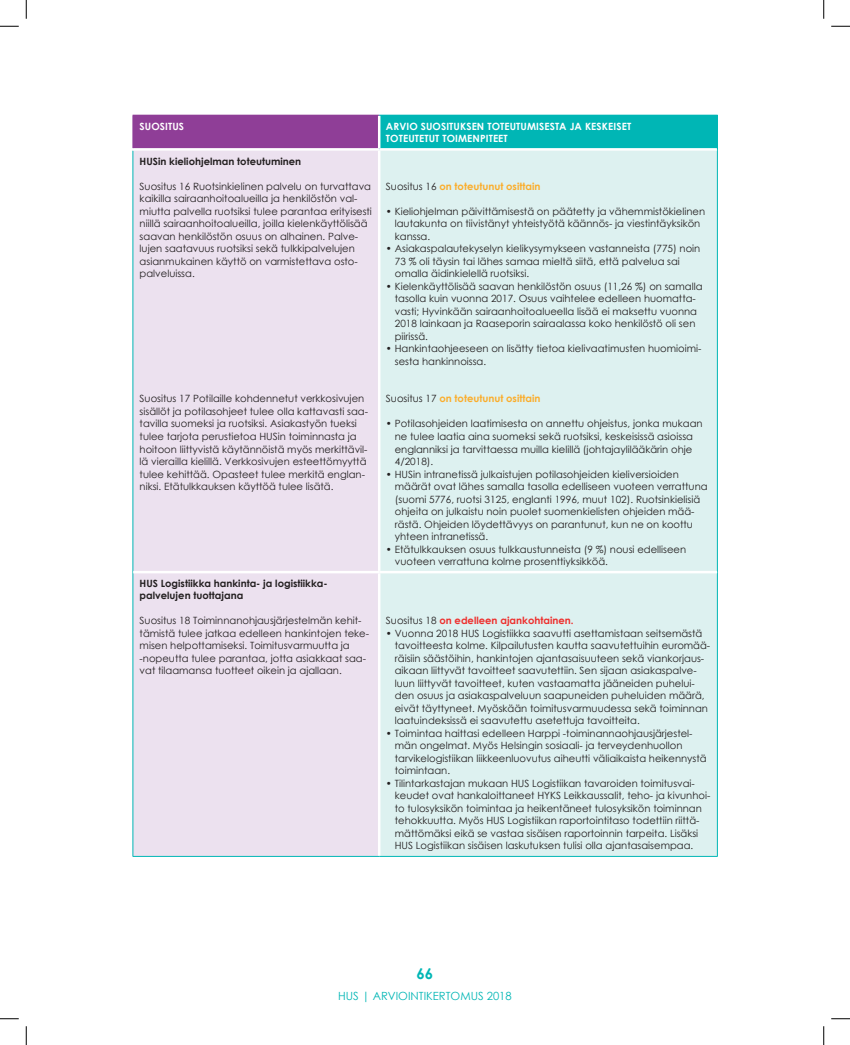
<style>
.page{position:relative;width:850px;height:1045px;background:#fff}
.page>*{position:absolute;margin:0;border:0;box-sizing:border-box;transform-origin:0 0}
.t1{font:700 15px "Century Gothic";color:#00b6b5}
.t2{font:11.25px "Century Gothic";color:#00b6b5}
.t3{font:10px/12.5px "Century Gothic";color:#231f20}
.t4{font:700 10px/12.5px "Century Gothic";color:#231f20}
.t5{font:700 10px/12.5px "Century Gothic";letter-spacing:.01em;color:#fff}
.t6{font:700 10px "Century Gothic";color:#fbad2b}
.t7{font:700 10px "Century Gothic";color:#ee2f2d}
.s1{font-weight:400;color:#231f20}
</style>
<div class="page">
<div style="left:133px;top:115px;width:246px;height:34px;background:#8f3e97"></div>
<div style="left:379px;top:115px;width:338px;height:34px;background:#00b6b5"></div>
<div style="left:134px;top:151px;width:244px;height:705px;background:#ece1ef"></div>
<div style="left:380px;top:151px;width:337px;height:705px;background:#ddf1f0"></div>
<hr style="left:133px;top:151px;width:1px;height:421px;background:#00b6b5">
<hr style="left:717px;top:149px;width:1px;height:423px;background:#00b6b5">
<hr style="left:133px;top:572px;width:1px;height:284px;background:#00b6b5">
<hr style="left:717px;top:572px;width:1px;height:284px;background:#00b6b5">
<hr style="left:133px;top:571px;width:246px;height:2px;background:#fff">
<hr style="left:379px;top:571px;width:338px;height:2px;background:#fff">
<hr style="left:378px;top:115px;width:2px;height:33px;background:#fff">
<hr style="left:133px;top:148px;width:246px;height:3px;background:#fff">
<hr style="left:379px;top:148px;width:338px;height:3px;background:#fff">
<hr style="left:133px;top:115px;width:246px;height:1px;background:#8f3e97">
<hr style="left:379px;top:115px;width:338px;height:1px;background:#00b6b5">
<hr style="left:717px;top:115px;width:1px;height:34px;background:#00b6b5">
<hr style="left:133px;top:856px;width:246px;height:1px;background:#00b6b5">
<hr style="left:379px;top:856px;width:338px;height:1px;background:#00b6b5">
<svg style="left:0;top:25px;width:19px;height:2px"></svg>
<svg style="left:831px;top:25px;width:19px;height:2px"></svg>
<svg style="left:0;top:1018px;width:19px;height:1px"></svg>
<svg style="left:831px;top:1018px;width:19px;height:1px"></svg>
<svg style="left:25px;top:0;width:2px;height:19px"></svg>
<svg style="left:25px;top:1026px;width:2px;height:19px"></svg>
<svg style="left:823px;top:0;width:1px;height:19px"></svg>
<svg style="left:823px;top:1026px;width:1px;height:19px"></svg>
<p class="t5" style="left:140px;top:119px;width:46px">SUOSITUS</p>
<p class="t5" style="left:386px;top:119px;width:247px">ARVIO SUOSITUKSEN TOTEUTUMISESTA JA KESKEISET<br>TOTEUTETUT TOIMENPITEET</p>
<p class="t4" style="left:140px;top:155px;width:163px">HUSin kieliohjelman toteutuminen</p>
<p class="t3" style="left:140px;top:180px;width:234px">Suositus 16 Ruotsinkielinen palvelu on turvattava kaikilla sairaanhoitoalueilla ja henkilöstön val&shy;miutta palvella ruotsiksi tulee parantaa erityisesti niillä sairaanhoitoalueilla, joilla kielenkäyttölisää saavan henkilöstön osuus on alhainen. Palve&shy;lujen saatavuus ruotsiksi sekä tulkkipalvelujen asianmukainen käyttö on varmistettava osto&shy;palveluissa.</p>
<p class="t6" style="left:386px;top:179px;width:156px"><span class="s1">Suositus 16</span> on toteutunut osittain</p>
<p class="t3" style="left:395px;top:205px;width:312px;text-indent:-9px">• Kieliohjelman päivittämisestä on päätetty ja vähemmistökielinen lautakunta on tiivistänyt yhteistyötä käännös- ja viestintäyksikön kanssa.</p>
<p class="t3" style="left:395px;top:242px;width:307px;text-indent:-9px">• Asiakaspalautekyselyn kielikysymykseen vastanneista (775) noin<br>73 % oli täysin tai lähes samaa mieltä siitä, että palvelua sai omalla äidinkielellä ruotsiksi.</p>
<p class="t3" style="left:395px;top:280px;width:309px;text-indent:-9px">• Kielenkäyttölisää saavan henkilöstön osuus (11,26 %) on samalla tasolla kuin vuonna 2017. Osuus vaihtelee edelleen huomatta&shy;vasti; Hyvinkään sairaanhoitoalueella lisää ei maksettu vuonna 2018 lainkaan ja Raaseporin sairaalassa koko henkilöstö oli sen piirissä.</p>
<p class="t3" style="left:395px;top:342px;width:308px;text-indent:-9px">• Hankintaohjeeseen on lisätty tietoa kielivaatimusten huomioimi&shy;sesta hankinnoissa.</p>
<p class="t6" style="left:386px;top:391px;width:156px"><span class="s1">Suositus 17</span> on toteutunut osittain</p>
<p class="t3" style="left:395px;top:417px;width:309px;text-indent:-9px">• Potilasohjeiden laatimisesta on annettu ohjeistus, jonka mukaan ne tulee laatia aina suomeksi sekä ruotsiksi, keskeisissä asioissa englanniksi ja tarvittaessa muilla kielillä (johtajaylilääkärin ohje 4/2018).</p>
<p class="t3" style="left:395px;top:467px;width:314px;text-indent:-9px">• HUSin intranetissä julkaistujen potilasohjeiden kieliversioiden määrät ovat lähes samalla tasolla edelliseen vuoteen verrattuna (suomi 5776, ruotsi 3125, englanti 1996, muut 102). Ruotsinkielisiä ohjeita on julkaistu noin puolet suomenkielisten ohjeiden mää&shy;rästä. Ohjeiden löydettävyys on parantunut, kun ne on koottu yhteen intranetissä.</p>
<p class="t3" style="left:395px;top:542px;width:293px;text-indent:-9px">• Etätulkkauksen osuus tulkkaustunneista (9 %) nousi edelliseen vuoteen verrattuna kolme prosenttiyksikköä.</p>
<p class="t3" style="left:140px;top:392px;width:230px">Suositus 17 Potilaille kohdennetut verkkosivujen sisällöt ja potilasohjeet tulee olla kattavasti saa&shy;tavilla suomeksi ja ruotsiksi. Asiakastyön tueksi tulee tarjota perustietoa HUSin toiminnasta ja hoitoon liittyvistä käytännöistä myös merkittävil&shy;lä vierailla kielillä. Verkkosivujen esteettömyyttä tulee kehittää. Opasteet tulee merkitä englan&shy;niksi. Etätulkkauksen käyttöä tulee lisätä.</p>
<p class="t4" style="left:140px;top:576px;width:188px">HUS Logistiikka hankinta- ja logistiikka&shy;palvelujen tuottajana</p>
<p class="t3" style="left:140px;top:614px;width:230px">Suositus 18 Toiminnanohjausjärjestelmän kehit&shy;tämistä tulee jatkaa edelleen hankintojen teke&shy;misen helpottamiseksi. Toimitusvarmuutta ja -nopeutta tulee parantaa, jotta asiakkaat saa&shy;vat tilaamansa tuotteet oikein ja ajallaan.</p>
<p class="t7" style="left:386px;top:613px;width:189px"><span class="s1">Suositus 18</span> on edelleen ajankohtainen.</p>
<p class="t3" style="left:395px;top:626px;width:317px;text-indent:-9px">• Vuonna 2018 HUS Logistiikka saavutti asettamistaan seitsemästä tavoitteesta kolme. Kilpailutusten kautta saavutettuihin euromää&shy;räisiin säästöihin, hankintojen ajantasaisuuteen sekä viankorjaus&shy;aikaan liittyvät tavoitteet saavutettiin. Sen sijaan asiakaspalve&shy;luun liittyvät tavoitteet, kuten vastaamatta jääneiden puhelui&shy;den osuus ja asiakaspalveluun saapuneiden puheluiden määrä, eivät täyttyneet. Myöskään toimitusvarmuudessa sekä toiminnan laatuindeksissä ei saavutettu asetettuja tavoitteita.</p>
<p class="t3" style="left:395px;top:726px;width:313px;text-indent:-9px">• Toimintaa haittasi edelleen Harppi -toiminannaohjausjärjestel&shy;män ongelmat. Myös Helsingin sosiaali- ja terveydenhuollon tarvikelogistiikan liikkeenluovutus aiheutti väliaikaista heikennystä toimintaan.</p>
<p class="t3" style="left:395px;top:776px;width:317px;text-indent:-9px">• Tilintarkastajan mukaan HUS Logistiikan tavaroiden toimitusvai&shy;keudet ovat hankaloittaneet HYKS Leikkaussalit, teho- ja kivunhoi&shy;to tulosyksikön toimintaa ja heikentäneet tulosyksikön toiminnan tehokkuutta. Myös HUS Logistiikan raportointitaso todettiin riittä&shy;mättömäksi eikä se vastaa sisäisen raportoinnin tarpeita. Lisäksi HUS Logistiikan sisäisen laskutuksen tulisi olla ajantasaisempaa.</p>
<h1 class="t1" style="left:416px;top:961px;width:18px">66</h1>
<p class="t2" style="left:338px;top:987px;width:175px">HUS | ARVIOINTIKERTOMUS 2018</p>
</div>
